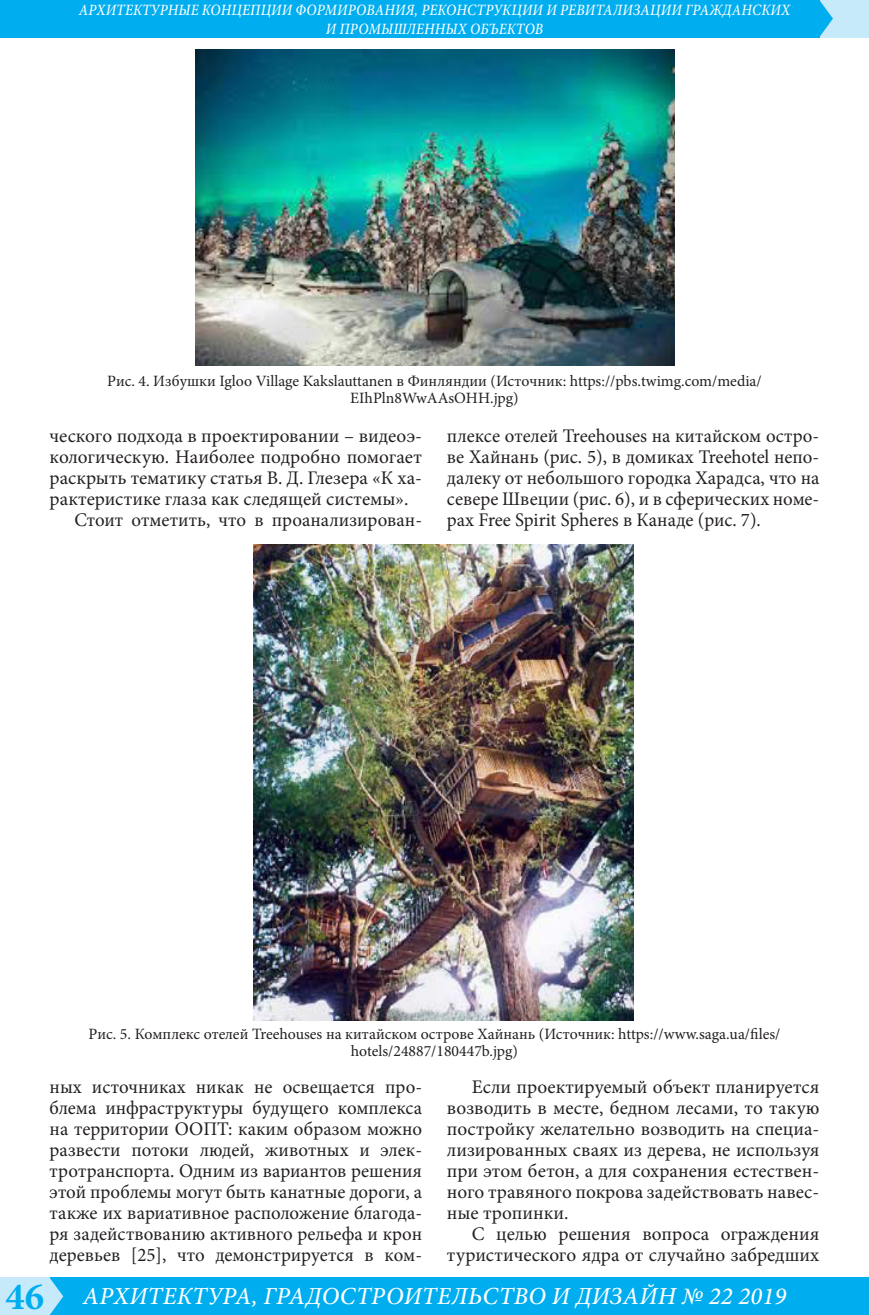
<style>
.page{position:relative;width:869px;height:1315px;background:#fff}
.page>*{position:absolute;margin:0;border:0;box-sizing:border-box;transform-origin:0 0}
.t1{font:italic 500 24.5px "Minion Pro";letter-spacing:.01em;color:#fff}
.t2{font:19.25px/21px "Minion Pro";color:#231f20;text-align:justify}
.Рисунок{font:15.75px/17.5px "Minion Pro";color:#231f20;text-align:center}
.t3{font:italic 500 15.75px/18.9px "Minion Pro";letter-spacing:.01em;color:#fff;text-align:center;scale:.9 1}
.s1{font-weight:700;font-style:normal;font-size:38.5px;color:#00aeef}
</style>
<div class="page">
<div style="left:46px;top:1277px;width:822px;height:38px;background:#00aeef"></div>
<div style="left:819px;top:0;width:49px;height:37px;background:#c6eafa"></div>
<div style="left:0;top:1277px;width:50px;height:38px;background:#c6eafa"></div>
<div style="left:0;top:0;width:819px;height:37px;background:#00aeef"></div>
<svg style="left:50px;top:1278px;width:13px;height:37px"></svg>
<svg style="left:819px;top:0;width:13px;height:37px"></svg>
<img style="left:195px;top:50px;width:478px;height:316px">
<img style="left:253px;top:544px;width:379px;height:476px">
<p class="t3" style="left:79px;top:0;width:791px">АРХИТЕКТУРНЫЕ КОНЦЕПЦИИ ФОРМИРОВАНИЯ, РЕКОНСТРУКЦИИ И РЕВИТАЛИЗАЦИИ ГРАЖДАНСКИХ<br>И ПРОМЫШЛЕННЫХ ОБЪЕКТОВ</p>
<p class="Рисунок" style="left:107px;top:372px;width:655px">Рис. 4. Избушки Igloo Village Kakslauttanen в Финляндии (Источник: https://pbs.twimg.com/media/<br>EIhPln8WwAAsOHH.jpg)</p>
<p class="t2" style="left:50px;top:425px;width:374px">ческого подхода в проектировании – видеоэ&shy;кологическую. Наиболее подробно помогает раскрыть тематику статья В. Д. Глезера «К ха&shy;рактеристике глаза как следящей системы».</p>
<p class="t2" style="left:74px;top:509px;width:349px">Стоит отметить, что в проанализирован-</p>
<p class="t2" style="left:446px;top:425px;width:374px">плексе отелей Treehouses на китайском остро&shy;ве Хайнань (рис. 5), в домиках Treehotel непо&shy;далеку от небольшого городка Харадса, что на севере Швеции (рис. 6), и в сферических номе&shy;рах Free Spirit Spheres в Канаде (рис. 7).</p>
<p class="Рисунок" style="left:89px;top:1025px;width:693px">Рис. 5. Комплекс отелей Treehouses на китайском острове Хайнань (Источник: https://www.saga.ua/files/ hotels/24887/180447b.jpg)</p>
<p class="t2" style="left:50px;top:1076px;width:374px">ных источниках никак не освещается про&shy;блема инфраструктуры будущего комплекса на территории ООПТ: каким образом можно развести потоки людей, животных и элек&shy;тротранспорта. Одним из вариантов решения этой проблемы могут быть канатные дороги, а также их вариативное расположение благода&shy;ря задействованию активного рельефа и крон деревьев [25], что демонстрируется в ком-</p>
<p class="t2" style="left:446px;top:1076px;width:374px;text-indent:25px">Если проектируемый объект планируется возводить в месте, бедном лесами, то такую постройку желательно возводить на специа&shy;лизированных сваях из дерева, не используя при этом бетон, а для сохранения естествен&shy;ного травяного покрова задействовать навес&shy;ные тропинки.</p>
<p class="t2" style="left:446px;top:1223px;width:374px;text-align:right">С целью решения вопроса ограждения туристического ядра от случайно забредших</p>
<p class="t1" style="left:6px;top:1279px;width:781px"><span class="s1">46</span> АРХИТЕКТУРА, ГРАДОСТРОИТЕЛЬСТВО И ДИЗАЙН № 22 2019</p>
</div>
